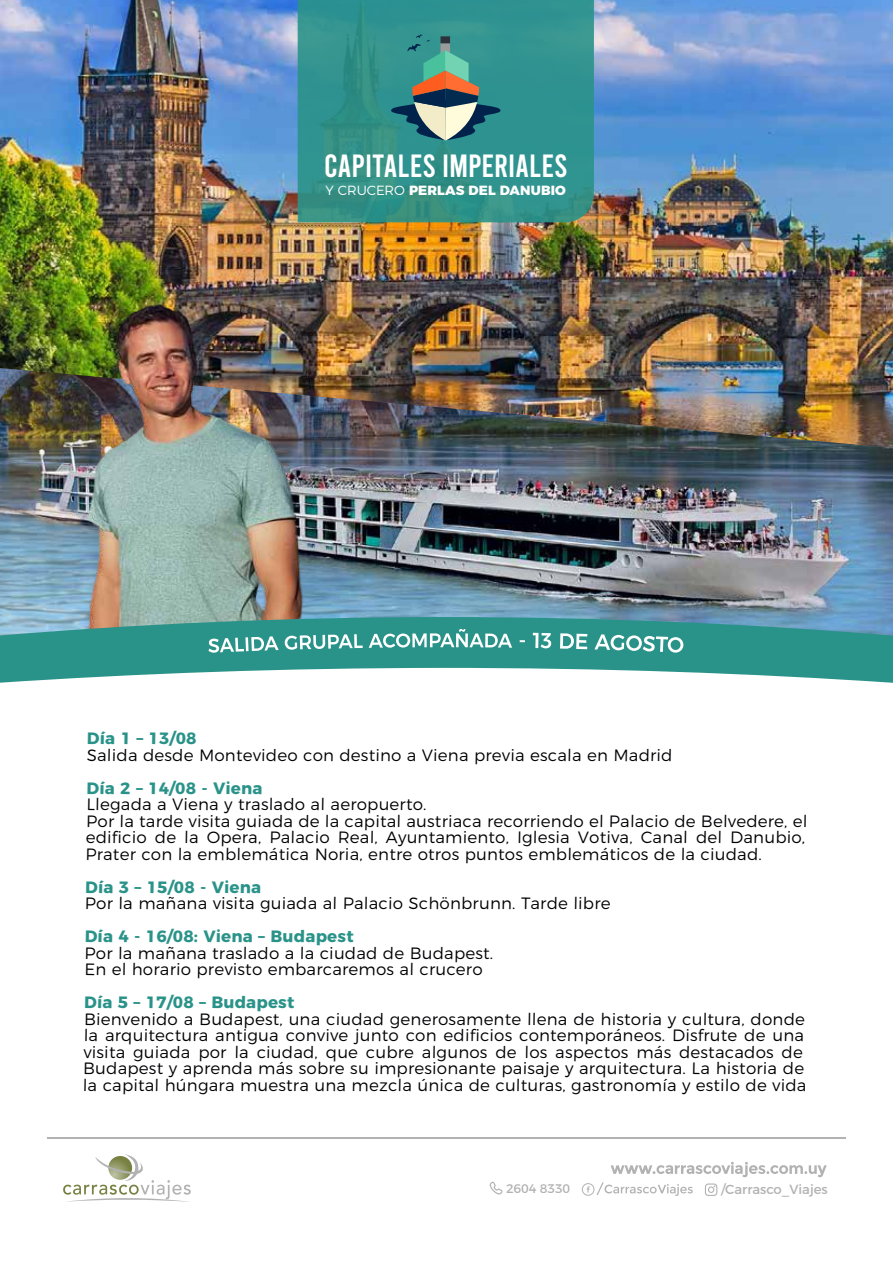
<style>
.page{position:relative;width:893px;height:1263px;background:#fff}
.page>*{position:absolute;margin:0;border:0;box-sizing:border-box;transform-origin:0 0}
.t1{font:32.1px "Bebas";letter-spacing:.005em;color:#fff}
.t2{font:300 16.5px/16.5px "Montserrat";color:#010103}
.t3{font:700 16.5px "Montserrat";color:#2a9389}
.t4{font:800 13.35px "Montserrat";letter-spacing:.015em;color:#fff}
.t5{font:13.2px "Montserrat";color:#b2b2b2}
.t6{font:12.45px "Montserrat";letter-spacing:-.01em;color:#b2b2b2}
.s1{font-weight:300}
</style>
<div class="page">
<img style="left:0;top:0;width:893px;height:368px">
<img style="left:0;top:368px;width:893px;height:249px">
<img style="left:78px;top:300px;width:232px;height:317px">
<svg style="left:0;top:617px;width:893px;height:66px;fill:#2a9389"></svg>
<svg style="left:208px;top:638px;width:36px;height:15px"></svg>
<svg style="left:245px;top:637px;width:4px;height:14px"></svg>
<svg style="left:251px;top:636px;width:28px;height:15px"></svg>
<svg style="left:285px;top:634px;width:78px;height:16px"></svg>
<svg style="left:369px;top:629px;width:143px;height:19px"></svg>
<svg style="left:533px;top:633px;width:18px;height:15px"></svg>
<svg style="left:560px;top:633px;width:27px;height:16px"></svg>
<svg style="left:594px;top:634px;width:90px;height:19px"></svg>
<svg style="left:298px;top:0;width:296px;height:222px;fill:#309390"></svg>
<svg style="left:390px;top:34px;width:111px;height:106px"></svg>
<svg style="left:63px;top:1154px;width:128px;height:48px"></svg>
<hr style="left:47px;top:1137px;width:799px;height:1px;background:#b2b2b2">
<svg style="left:489px;top:1182px;width:13px;height:12px"></svg>
<svg style="left:582px;top:1162px;width:245px;height:34px"></svg>
<h1 class="t1" style="left:324px;top:150px;width:245px">CAPITALES IMPERIALES</h1>
<p class="t4" style="left:326px;top:179px;width:242px"><span class="s1">Y CRUCERO</span> PERLAS DEL DANUBIO</p>
<p class="t3" style="left:87px;top:724px;width:111px;rotate:1deg">Día 1 – 13/08</p>
<p class="t2" style="left:87px;top:740px;width:587px;rotate:1deg">Salida desde Montevideo con destino a Viena previa escala en Madrid</p>
<p class="t3" style="left:87px;top:773px;width:177px;rotate:1deg">Día 2 – 14/08 - Viena</p>
<p class="t2" style="left:87px;top:793px;width:723px;line-height:13.2px;rotate:1deg">Llegada a Viena y traslado al aeropuerto.<br>Por la tarde visita guiada de la capital austriaca recorriendo el Palacio de Belvedere, el</p>
<p class="t2" style="left:86px;top:821px;width:721px;line-height:17px;rotate:1deg">edificio de la Opera, Palacio Real, Ayuntamiento, Iglesia Votiva, Canal del Danubio,<br>Prater con la emblemática Noria, entre otros puntos emblemáticos de la ciudad.</p>
<p class="t3" style="left:85px;top:872px;width:177px;rotate:1deg">Día 3 – 15/08 - Viena</p>
<p class="t2" style="left:85px;top:889px;width:527px;rotate:1deg">Por la mañana visita guiada al Palacio Schönbrunn. Tarde libre</p>
<p class="t3" style="left:85px;top:920px;width:270px;rotate:1deg">Día 4 - 16/08: Viena – Budapest</p>
<p class="t2" style="left:85px;top:940px;width:410px;rotate:1deg">Por la mañana traslado a la ciudad de Budapest.<br>En el horario previsto embarcaremos al crucero</p>
<p class="t3" style="left:84px;top:987px;width:212px;rotate:1deg">Día 5 – 17/08 – Budapest</p>
<p class="t2" style="left:84px;top:1003px;width:725px;rotate:1deg">Bienvenido a Budapest, una ciudad generosamente llena de historia y cultura, donde la arquitectura antigua convive junto con edificios contemporáneos. Disfrute de una visita guiada por la ciudad, que cubre algunos de los aspectos más destacados de Budapest y aprenda más sobre su impresionante paisaje y arquitectura. La historia de la capital húngara muestra una mezcla única de culturas, gastronomía y estilo de vida</p>
<p class="t6" style="left:506px;top:1179px;width:66px">2604 8330</p>
<p class="t5" style="left:721px;top:1178px;width:108px">/Carrasco_Viajes</p>
</div>
